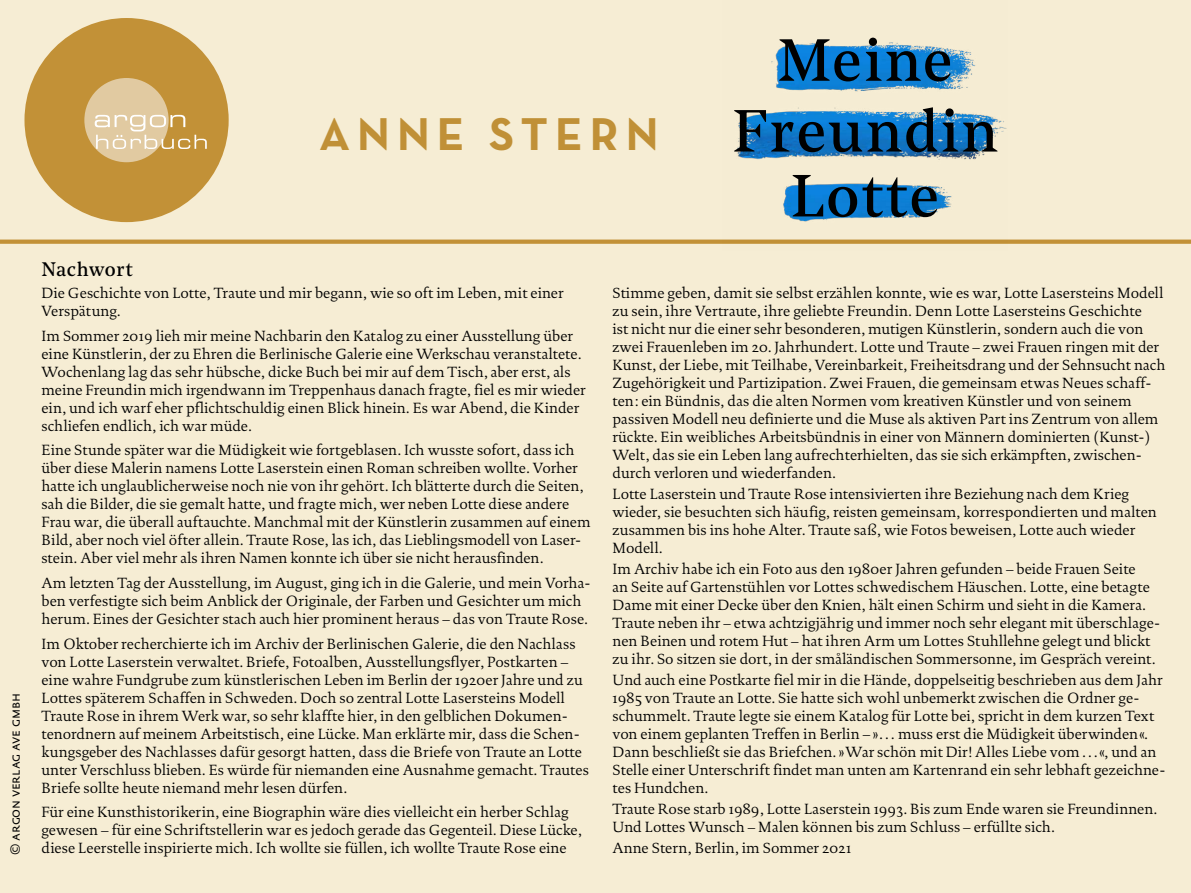
<style>
.page{position:relative;width:1191px;height:893px;background:#f6edd4}
.page>*{position:absolute;margin:0;border:0;box-sizing:border-box;transform-origin:0 0}
.t1{font:58.95px "Noe Text";letter-spacing:.025em;color:#000}
.t2{font:700 46.8px "Neutra Text";letter-spacing:.15em;color:#c09037}
.t3{font:19.5px "Noe Text";letter-spacing:.025em;color:#000}
.t4{font:300 15px/18px "Argon Documenta";color:#000}
.BU{font:13.5px "Argon Documenta Sans SC";letter-spacing:-.015em;color:#000}
</style>
<div class="page">
<svg style="left:0;top:240px;width:1191px;height:4px;background:#c4953e"></svg>
<div style="left:24px;top:18px;width:205px;height:204px;background:#c29137;border-radius:50%"></div>
<div style="left:84px;top:78px;width:85px;height:84px;background:#e1caa1;border-radius:50%"></div>
<svg style="left:95px;top:115px;width:112px;height:34px"></svg>
<img style="left:722px;top:42px;width:285px;height:202px">
<p class="BU" style="left:7px;top:855px;width:163px;rotate:-90deg">© argon verlag ave gmbh</p>
<p class="t3" style="left:41px;top:255px;width:93px">Nachwort</p>
<p class="t2" style="left:319px;top:105px;width:341px">ANNE STERN</p>
<p class="t1" style="left:777px;top:16px;width:177px">Meine</p>
<p class="t1" style="left:732px;top:87px;width:267px">Freundin</p>
<p class="t1" style="left:791px;top:152px;width:150px">Lotte</p>
<p class="t4" style="left:41px;top:283px;width:524px">Die Geschichte von Lotte, Traute und mir begann, wie so oft im Leben, mit einer<br>Verspätung.</p>
<p class="t4" style="left:41px;top:326px;width:546px">Im Sommer 2019 lieh mir meine Nachbarin den Katalog zu einer Ausstellung über eine Künstlerin, der zu Ehren die Berlinische Galerie eine Werkschau veranstaltete.<br>Wochenlang lag das sehr hübsche, dicke Buch bei mir auf dem Tisch, aber erst, als meine Freundin mich irgendwann im Treppenhaus danach fragte, fiel es mir wieder ein, und ich warf eher pflichtschuldig einen Blick hinein. Es war Abend, die Kinder schliefen endlich, ich war müde.</p>
<p class="t4" style="left:41px;top:441px;width:551px">Eine Stunde später war die Müdigkeit wie fortgeblasen. Ich wusste sofort, dass ich über diese Malerin namens Lotte Laserstein einen Roman schreiben wollte. Vorher hatte ich unglaublicherweise noch nie von ihr gehört. Ich blätterte durch die Seiten, sah die Bilder, die sie gemalt hatte, und fragte mich, wer neben Lotte diese andere Frau war, die überall auftauchte. Manchmal mit der Künstlerin zusammen auf einem Bild, aber noch viel öfter allein. Traute Rose, las ich, das Lieblingsmodell von Laser&shy;stein. Aber viel mehr als ihren Namen konnte ich über sie nicht herausfinden.</p>
<p class="t4" style="left:41px;top:573px;width:550px">Am letzten Tag der Ausstellung, im August, ging ich in die Galerie, und mein Vorha&shy;ben verfestigte sich beim Anblick der Originale, der Farben und Gesichter um mich herum. Eines der Gesichter stach auch hier prominent heraus – das von Traute Rose.</p>
<p class="t4" style="left:41px;top:634px;width:549px">Im Oktober recherchierte ich im Archiv der Berlinischen Galerie, die den Nachlass von Lotte Laserstein verwaltet. Briefe, Fotoalben, Ausstellungsflyer, Postkarten – eine wahre Fundgrube zum künstlerischen Leben im Berlin der 1920er Jahre und zu Lottes späterem Schaffen in Schweden. Doch so zentral Lotte Lasersteins Modell Traute Rose in ihrem Werk war, so sehr klaffte hier, in den gelblichen Dokumen&shy;tenordnern auf meinem Arbeitstisch, eine Lücke. Man erklärte mir, dass die Schen&shy;kungsgeber des Nachlasses dafür gesorgt hatten, dass die Briefe von Traute an Lotte unter Verschluss blieben. Es würde für niemanden eine Ausnahme gemacht. Trautes Briefe sollte heute niemand mehr lesen dürfen.</p>
<p class="t4" style="left:41px;top:803px;width:542px">Für eine Kunsthistorikerin, eine Biographin wäre dies vielleicht ein herber Schlag gewesen – für eine Schriftstellerin war es jedoch gerade das Gegenteil. Diese Lücke, diese Leerstelle inspirierte mich. Ich wollte sie füllen, ich wollte Traute Rose eine</p>
<p class="t4" style="left:612px;top:283px;width:554px">Stimme geben, damit sie selbst erzählen konnte, wie es war, Lotte Lasersteins Modell zu sein, ihre Vertraute, ihre geliebte Freundin. Denn Lotte Lasersteins Geschichte<br>ist nicht nur die einer sehr besonderen, mutigen Künstlerin, sondern auch die von zwei Frauenleben im 20. Jahrhundert. Lotte und Traute – zwei Frauen ringen mit der Kunst, der Liebe, mit Teilhabe, Vereinbarkeit, Freiheitsdrang und der Sehnsucht nach Zugehörigkeit und Partizipation. Zwei Frauen, die gemeinsam etwas Neues schaff&shy;ten: ein Bündnis, das die alten Normen vom kreativen Künstler und von seinem passiven Modell neu definierte und die Muse als aktiven Part ins Zentrum von allem rückte. Ein weibliches Arbeitsbündnis in einer von Männern dominierten (Kunst-)<br>Welt, das sie ein Leben lang aufrechterhielten, das sie sich erkämpften, zwischen&shy;durch verloren und wiederfanden.</p>
<p class="t4" style="left:612px;top:485px;width:546px">Lotte Laserstein und Traute Rose intensivierten ihre Beziehung nach dem Krieg wieder, sie besuchten sich häufig, reisten gemeinsam, korrespondierten und malten zusammen bis ins hohe Alter. Traute saß, wie Fotos beweisen, Lotte auch wieder Modell.</p>
<p class="t4" style="left:612px;top:560px;width:549px">Im Archiv habe ich ein Foto aus den 1980er Jahren gefunden – beide Frauen Seite<br>an Seite auf Gartenstühlen vor Lottes schwedischem Häuschen. Lotte, eine betagte Dame mit einer Decke über den Knien, hält einen Schirm und sieht in die Kamera.<br>Traute neben ihr – etwa achtzigjährig und immer noch sehr elegant mit überschlage&shy;nen Beinen und rotem Hut – hat ihren Arm um Lottes Stuhllehne gelegt und blickt zu ihr. So sitzen sie dort, in der småländischen Sommersonne, im Gespräch vereint.</p>
<p class="t4" style="left:612px;top:671px;width:554px">Und auch eine Postkarte fiel mir in die Hände, doppelseitig beschrieben aus dem Jahr 1985 von Traute an Lotte. Sie hatte sich wohl unbemerkt zwischen die Ordner ge&shy;schummelt. Traute legte sie einem Katalog für Lotte bei, spricht in dem kurzen Text von einem geplanten Treffen in Berlin – »… muss erst die Müdigkeit überwinden«.<br>Dann beschließt sie das Briefchen. »War schön mit Dir! Alles Liebe vom …«, und an Stelle einer Unterschrift findet man unten am Kartenrand ein sehr lebhaft gezeichne&shy;tes Hundchen.</p>
<p class="t4" style="left:612px;top:800px;width:546px">Traute Rose starb 1989, Lotte Laserstein 1993. Bis zum Ende waren sie Freundinnen.<br>Und Lottes Wunsch – Malen können bis zum Schluss – erfüllte sich.</p>
<p class="t4" style="left:612px;top:839px;width:240px">Anne Stern, Berlin, im Sommer 2021</p>
</div>
